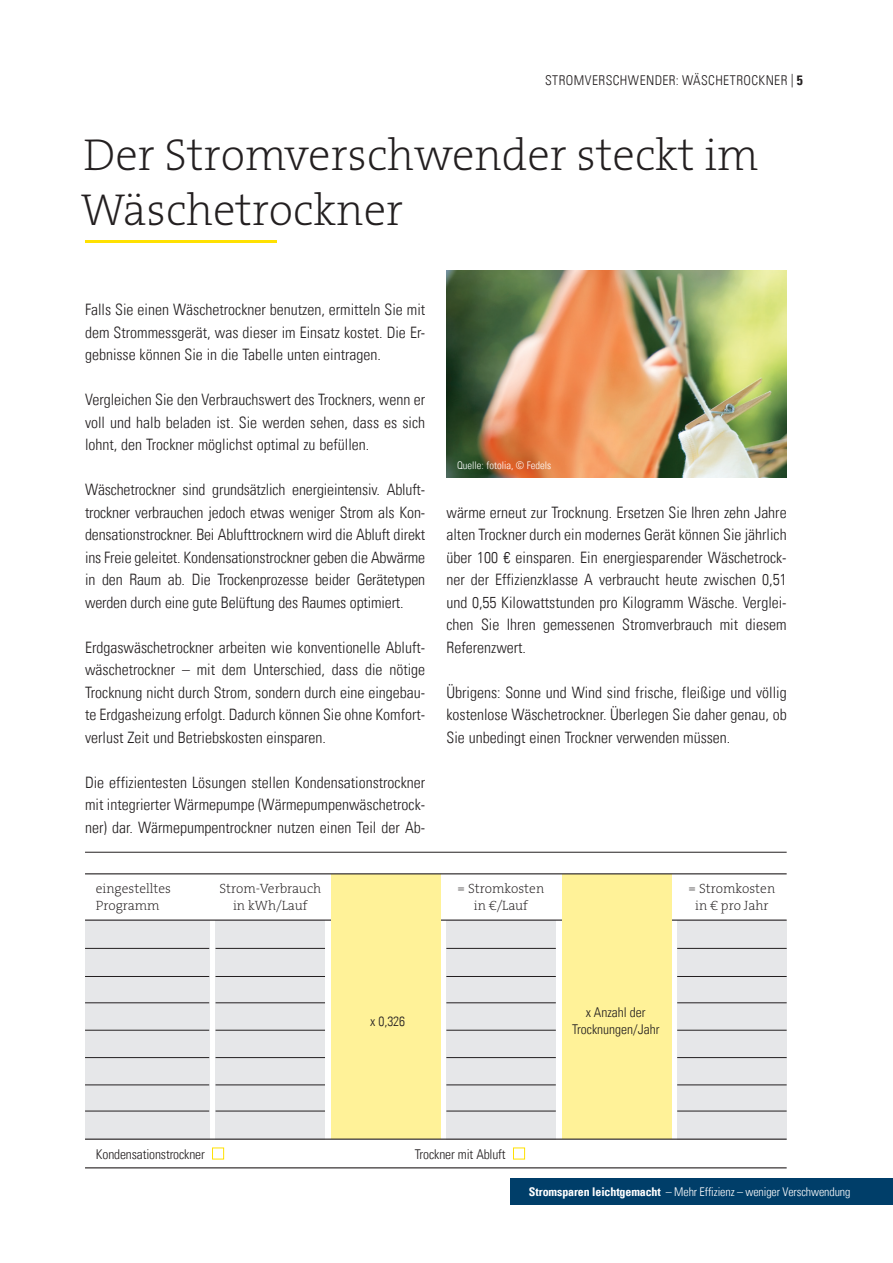
<style>
.page{position:relative;width:893px;height:1263px;background:#fff}
.page>*{position:absolute;margin:0;border:0;box-sizing:border-box;transform-origin:0 0}
.t1{font:45px/55.5px "The Serif HP2 Ex Lig";color:#231f20}
.t2{font:300 condensed 15.75px/22.5px "Univers LT";color:#231f20;text-align:justify}
.t3{font:13.5px/16.5px "The Serif HP2 Ex Lig";color:#231f20;text-align:center}
.t4{font:300 condensed 13.5px/16.5px "Univers LT";color:#231f20;text-align:center}
.t5{font:300 condensed 13.5px "Univers LT";letter-spacing:.025em;color:#231f20}
.t6{font:300 condensed 12px "Univers LT";letter-spacing:-.01em;color:#fff}
.t7{font:300 condensed 10.5px "Univers LT";color:#fff}
.s1{font-weight:700}
</style>
<div class="page">
<div style="left:510px;top:1178px;width:383px;height:26px;background:#003e69"></div>
<hr style="left:85px;top:241px;width:192px;height:2px;background:#ffe101">
<div style="left:212px;top:1147px;width:12px;height:12px;border:1px solid #ffe101"></div>
<div style="left:513px;top:1147px;width:12px;height:12px;border:1px solid #ffe101"></div>
<hr style="left:85px;top:852px;width:702px;height:1px;background:#231f20">
<div style="left:216px;top:920px;width:109px;height:219px;background:#e6e7e9"></div>
<hr style="left:216px;top:1057px;width:109px;height:1px;background:#231f20">
<hr style="left:216px;top:948px;width:109px;height:1px;background:#231f20">
<hr style="left:216px;top:1111px;width:109px;height:1px;background:#231f20">
<hr style="left:216px;top:976px;width:109px;height:1px;background:#231f20">
<hr style="left:216px;top:1002px;width:109px;height:1px;background:#231f20">
<hr style="left:216px;top:1030px;width:109px;height:1px;background:#231f20">
<hr style="left:216px;top:1085px;width:109px;height:1px;background:#231f20">
<div style="left:85px;top:920px;width:124px;height:219px;background:#e6e7e9"></div>
<hr style="left:85px;top:1057px;width:124px;height:1px;background:#231f20">
<hr style="left:85px;top:948px;width:124px;height:1px;background:#231f20">
<hr style="left:85px;top:1111px;width:124px;height:1px;background:#231f20">
<hr style="left:85px;top:976px;width:124px;height:1px;background:#231f20">
<hr style="left:85px;top:1002px;width:124px;height:1px;background:#231f20">
<hr style="left:85px;top:1030px;width:124px;height:1px;background:#231f20">
<hr style="left:85px;top:1085px;width:124px;height:1px;background:#231f20">
<div style="left:446px;top:920px;width:110px;height:219px;background:#e6e7e9"></div>
<hr style="left:446px;top:1057px;width:110px;height:1px;background:#231f20">
<hr style="left:446px;top:948px;width:110px;height:1px;background:#231f20">
<hr style="left:446px;top:1111px;width:110px;height:1px;background:#231f20">
<hr style="left:446px;top:976px;width:110px;height:1px;background:#231f20">
<hr style="left:446px;top:1002px;width:110px;height:1px;background:#231f20">
<hr style="left:446px;top:1030px;width:110px;height:1px;background:#231f20">
<hr style="left:446px;top:1085px;width:110px;height:1px;background:#231f20">
<div style="left:677px;top:920px;width:110px;height:219px;background:#e6e7e9"></div>
<hr style="left:677px;top:1057px;width:110px;height:1px;background:#231f20">
<hr style="left:677px;top:948px;width:110px;height:1px;background:#231f20">
<hr style="left:677px;top:1111px;width:110px;height:1px;background:#231f20">
<hr style="left:677px;top:976px;width:110px;height:1px;background:#231f20">
<hr style="left:677px;top:1002px;width:110px;height:1px;background:#231f20">
<hr style="left:677px;top:1030px;width:110px;height:1px;background:#231f20">
<hr style="left:677px;top:1085px;width:110px;height:1px;background:#231f20">
<hr style="left:85px;top:919px;width:702px;height:2px;background:#231f20">
<hr style="left:85px;top:1167px;width:702px;height:1px;background:#231f20">
<div style="left:331px;top:874px;width:109px;height:265px;background:#fff298"></div>
<div style="left:562px;top:874px;width:109px;height:265px;background:#fff298"></div>
<hr style="left:85px;top:873px;width:702px;height:1px;background:#231f20">
<hr style="left:85px;top:1138px;width:702px;height:2px;background:#231f20">
<img style="left:446px;top:271px;width:341px;height:207px">
<p class="t5" style="left:545px;top:72px;width:259px">STROMVERSCHWENDER: WÄSCHETROCKNER | <span class="s1">5</span></p>
<h1 class="t1" style="left:81px;top:127px;width:679px">Der Stromverschwender steckt im<br>Wäschetrockner</h1>
<p class="t2" style="left:85px;top:298px;width:342px">Falls Sie einen Wäschetrockner benutzen, ermitteln Sie mit dem Strommessgerät, was dieser im Einsatz kostet. Die Er&shy;gebnisse können Sie in die Tabelle unten eintragen.</p>
<p class="t2" style="left:85px;top:388px;width:342px">Vergleichen Sie den Verbrauchswert des Trockners, wenn er voll und halb beladen ist. Sie werden sehen, dass es sich lohnt, den Trockner möglichst optimal zu befüllen.</p>
<p class="t2" style="left:85px;top:478px;width:342px">Wäschetrockner sind grundsätzlich energieintensiv. Abluft&shy;trockner verbrauchen jedoch etwas weniger Strom als Kon&shy;densationstrockner. Bei Ablufttrocknern wird die Abluft direkt ins Freie geleitet. Kondensationstrockner geben die Abwärme in den Raum ab. Die Trockenprozesse beider Gerätetypen werden durch eine gute Belüftung des Raumes optimiert.</p>
<p class="t2" style="left:85px;top:636px;width:342px">Erdgaswäschetrockner arbeiten wie konventionelle Abluft&shy;wäschetrockner – mit dem Unterschied, dass die nötige Trocknung nicht durch Strom, sondern durch eine eingebau&shy;te Erdgasheizung erfolgt. Dadurch können Sie ohne Komfort&shy;verlust Zeit und Betriebskosten einsparen.</p>
<p class="t2" style="left:85px;top:771px;width:342px">Die effizientesten Lösungen stellen Kondensationstrockner mit integrierter Wärmepumpe (Wärmepumpenwäschetrock&shy;ner) dar. Wärmepumpentrockner nutzen einen Teil der Ab-</p>
<p class="t7" style="left:457px;top:459px;width:96px">Quelle: fotolia, © Fedels</p>
<p class="t2" style="left:446px;top:501px;width:342px">wärme erneut zur Trocknung. Ersetzen Sie Ihren zehn Jahre alten Trockner durch ein modernes Gerät können Sie jährlich über 100 € einsparen. Ein energiesparender Wäschetrock&shy;ner der Effizienzklasse A verbraucht heute zwischen 0,51 und 0,55 Kilowattstunden pro Kilogramm Wäsche. Verglei&shy;chen Sie Ihren gemessenen Stromverbrauch mit diesem Referenzwert.</p>
<p class="t2" style="left:446px;top:681px;width:342px">Übrigens: Sonne und Wind sind frische, fleißige und völlig kostenlose Wäschetrockner. Überlegen Sie daher genau, ob Sie unbedingt einen Trockner verwenden müssen.</p>
<p class="t3" style="left:96px;top:881px;width:77px;text-align:left">eingestelltes<br>Programm</p>
<p class="t3" style="left:458px;top:881px;width:88px">= Stromkosten in €/Lauf</p>
<p class="t3" style="left:689px;top:881px;width:88px">= Stromkosten in € pro Jahr</p>
<p class="t3" style="left:219px;top:881px;width:103px">Strom-Verbrauch in kWh/Lauf</p>
<p class="t4" style="left:370px;top:1013px;width:37px">x 0,326</p>
<p class="t4" style="left:572px;top:1004px;width:89px">x Anzahl der<br>Trocknungen/Jahr</p>
<p class="t4" style="left:96px;top:1146px;width:110px">Kondensationstrockner</p>
<p class="t4" style="left:415px;top:1146px;width:92px">Trockner mit Abluft</p>
<p class="t6" style="left:529px;top:1184px;width:323px"><span class="s1">Stromsparen leichtgemacht</span> – Mehr Effizienz – weniger Verschwendung</p>
</div>
